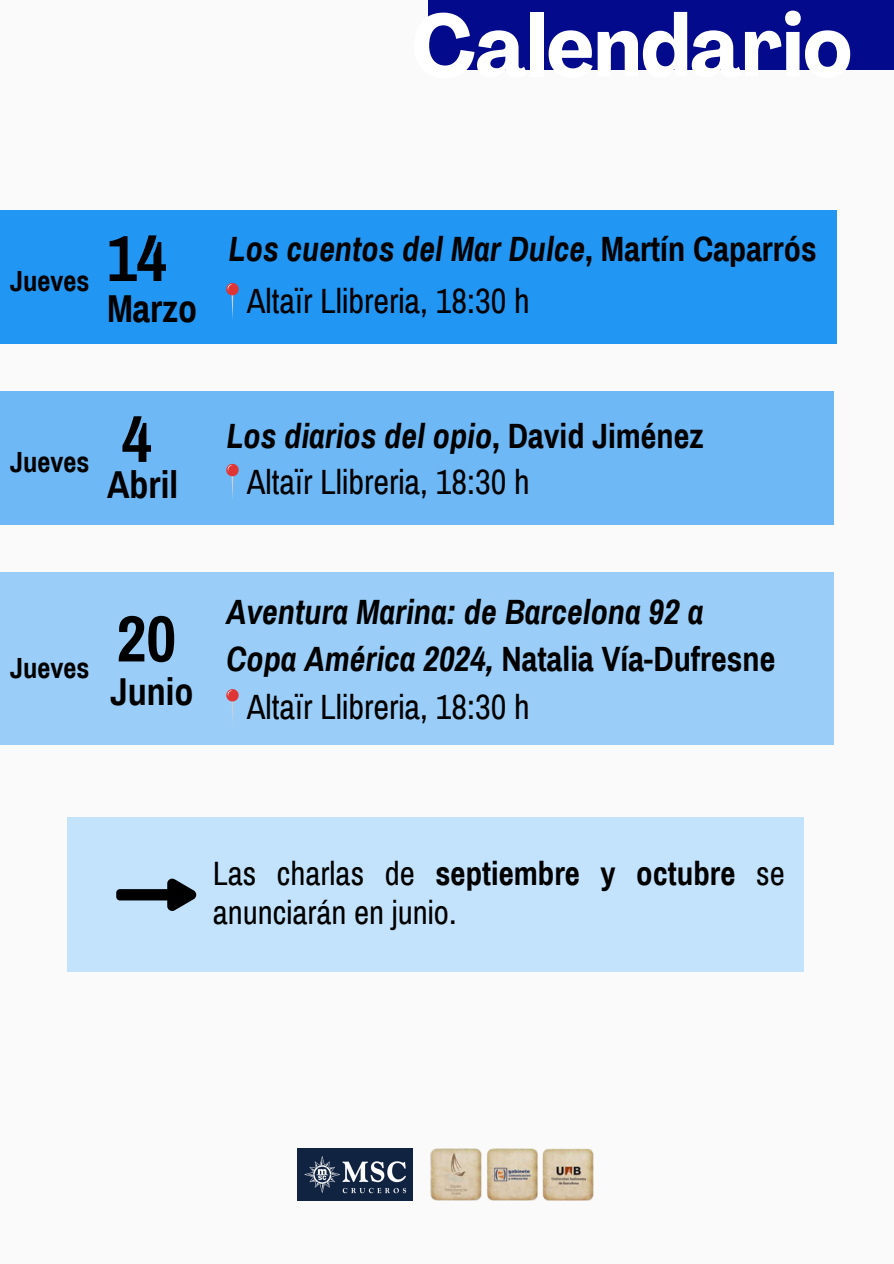
<style>
.page{position:relative;width:894px;height:1264px;background:#fff}
.page>*{position:absolute;margin:0;border:0;box-sizing:border-box;transform-origin:0 0}
.t1{font:700 condensed 87px "Agrandir";color:#fff}
.t2{font:700 65.25px "Archivo Narrow";color:#000}
.t3{font:700 37.95px "Archivo Narrow";color:#000}
.t4{font:italic 700 34.35px/47.2px "Archivo Narrow";color:#000}
.t5{font:34.35px "Archivo Narrow";color:#000}
.t6{font:33px/39.3px "Archivo Narrow";color:#000}
.t7{font:700 28.5px "Archivo Narrow";color:#000}
.s1{font-style:normal}
.s2{font-weight:700}
</style>
<div class="page">
<div style="left:0;top:0;width:893px;height:1263px;background:#fafafa"></div>
<div style="left:427px;top:0;width:466px;height:70px;background:#030a8c"></div>
<div style="left:0;top:211px;width:836px;height:133px;background:#2196f3"></div>
<div style="left:0;top:391px;width:833px;height:134px;background:#6eb8f5"></div>
<div style="left:0;top:572px;width:833px;height:173px;background:#9acef8"></div>
<svg style="left:226px;top:283px;width:12px;height:36px"></svg>
<svg style="left:226px;top:464px;width:12px;height:35px"></svg>
<svg style="left:226px;top:689px;width:12px;height:34px"></svg>
<div style="left:67px;top:817px;width:737px;height:155px;background:#c3e3fd"></div>
<div style="left:116px;top:889px;width:56px;height:11px;background:#000;border-radius:4px"></div>
<svg style="left:167px;top:878px;width:30px;height:33px"></svg>
<img style="left:297px;top:1148px;width:115px;height:52px">
<img style="left:430px;top:1148px;width:164px;height:52px">
<p class="t1" style="left:411px;top:11px;width:441px">Calendario</p>
<p class="t7" style="left:10px;top:266px;width:81px">Jueves</p>
<p class="t2" style="left:107px;top:224px;width:61px">14</p>
<h2 class="t3" style="left:107px;top:289px;width:91px">Marzo</h2>
<h2 class="t4" style="left:228px;top:225px;width:589px">Los cuentos del Mar Dulce<span class="s1">, Martín Caparrós</span></h2>
<p class="t5" style="left:246px;top:283px;width:284px">Altaïr Llibreria, 18:30 h</p>
<h2 class="t7" style="left:10px;top:447px;width:81px">Jueves</h2>
<h2 class="t2" style="left:122px;top:404px;width:31px">4</h2>
<p class="t3" style="left:107px;top:465px;width:72px">Abril</p>
<h3 class="t4" style="left:226px;top:413px;width:478px">Los diarios del opio<span class="s1">, David Jiménez</span></h3>
<p class="t5" style="left:246px;top:464px;width:284px">Altaïr Llibreria, 18:30 h</p>
<h2 class="t7" style="left:10px;top:652px;width:81px">Jueves</h2>
<h3 class="t2" style="left:116px;top:604px;width:61px">20</h3>
<p class="t3" style="left:110px;top:671px;width:85px">Junio</p>
<p class="t4" style="left:226px;top:589px;width:550px">Aventura Marina: de Barcelona 92 a<br>Copa América 2024, <span class="s1">Natalia Vía-Dufresne</span></p>
<h2 class="t5" style="left:246px;top:689px;width:284px">Altaïr Llibreria, 18:30 h</h2>
<h1 class="t6" style="left:213px;top:853px;width:573px">Las charlas de <span class="s2">septiembre y octubre</span> se anunciarán en junio.</h1>
</div>
